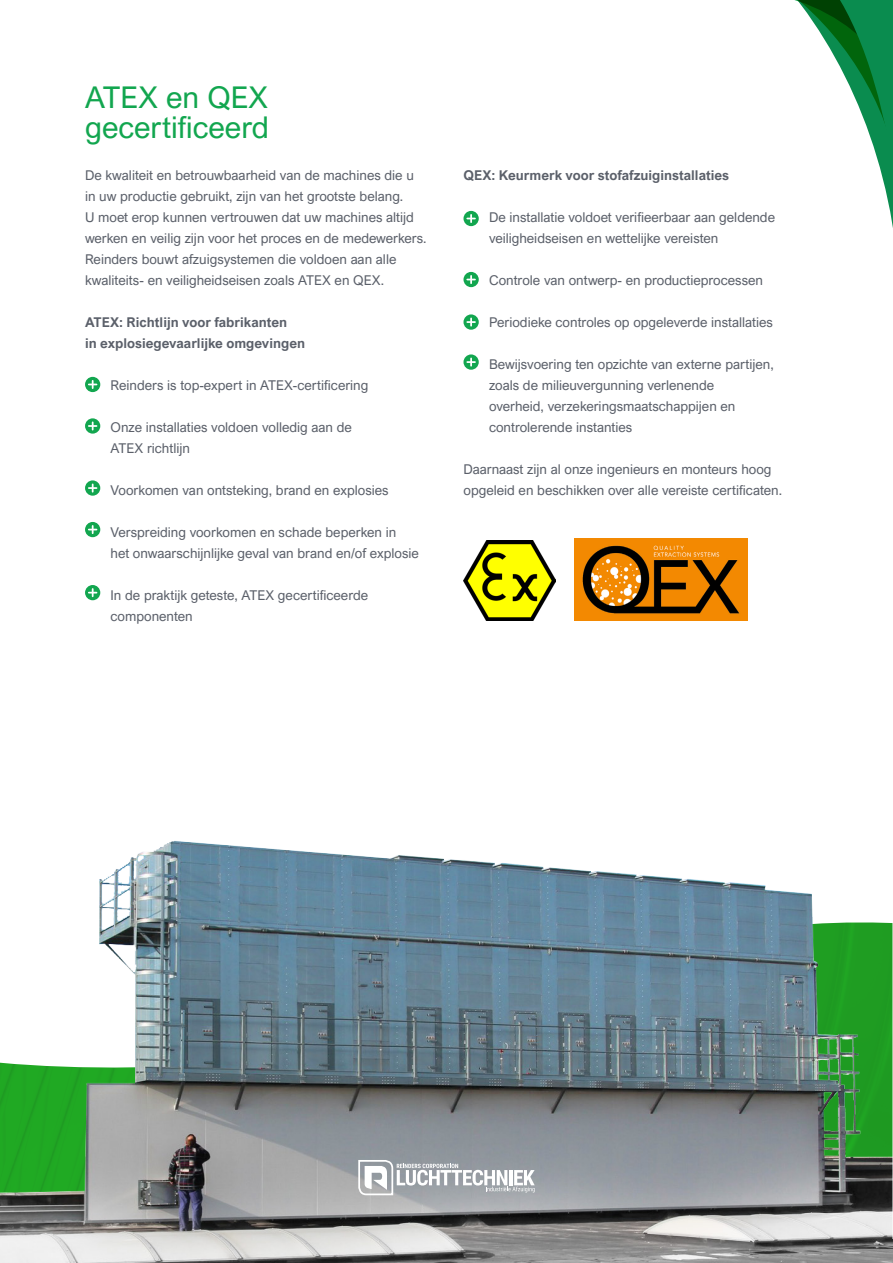
<style>
.page{position:relative;width:893px;height:1263px;background:#fff}
.page>*{position:absolute;margin:0;border:0;box-sizing:border-box;transform-origin:0 0}
.t1{font:30px/30px "Arial Nova";color:#12a64f}
.t2{font:13.5px/21px "Arial Nova";color:#5b606a}
.t3{font:700 13.5px "Arial Nova";color:#5b606a}
</style>
<div class="page">
<img style="left:0;top:841px;width:893px;height:422px">
<hr style="left:892px;top:0;width:1px;height:1239px;background:#fff">
<svg style="left:794px;top:0;width:99px;height:228px"></svg>
<svg style="left:85px;top:377px;width:15px;height:15px"></svg>
<svg style="left:89px;top:381px;width:8px;height:7px"></svg>
<svg style="left:85px;top:418px;width:15px;height:16px"></svg>
<svg style="left:89px;top:422px;width:8px;height:8px"></svg>
<svg style="left:463px;top:211px;width:16px;height:15px"></svg>
<svg style="left:467px;top:215px;width:8px;height:7px"></svg>
<svg style="left:463px;top:272px;width:16px;height:15px"></svg>
<svg style="left:467px;top:276px;width:8px;height:7px"></svg>
<svg style="left:463px;top:314px;width:16px;height:16px"></svg>
<svg style="left:467px;top:318px;width:8px;height:8px"></svg>
<svg style="left:463px;top:354px;width:16px;height:16px"></svg>
<svg style="left:467px;top:358px;width:8px;height:8px"></svg>
<svg style="left:85px;top:480px;width:15px;height:16px"></svg>
<svg style="left:89px;top:484px;width:8px;height:8px"></svg>
<svg style="left:85px;top:522px;width:15px;height:15px"></svg>
<svg style="left:89px;top:526px;width:8px;height:7px"></svg>
<svg style="left:85px;top:585px;width:15px;height:15px"></svg>
<svg style="left:89px;top:589px;width:8px;height:7px"></svg>
<img style="left:574px;top:539px;width:174px;height:81px">
<img style="left:464px;top:540px;width:92px;height:80px">
<svg style="left:358px;top:1160px;width:177px;height:35px"></svg>
<p class="t1" style="left:85px;top:82px;width:186px">ATEX en QEX gecertificeerd</p>
<p class="t2" style="left:85px;top:165px;width:343px">De kwaliteit en betrouwbaarheid van de machines die u in uw productie gebruikt, zijn van het grootste belang.<br>U moet erop kunnen vertrouwen dat uw machines altijd werken en veilig zijn voor het proces en de medewerkers.<br>Reinders bouwt afzuigsystemen die voldoen aan alle kwaliteits- en veiligheidseisen zoals ATEX en QEX.</p>
<p class="t3" style="left:85px;top:314px;width:204px">ATEX: Richtlijn voor fabrikanten</p>
<p class="t3" style="left:85px;top:335px;width:222px">in explosiegevaarlijke omgevingen</p>
<p class="t2" style="left:111px;top:375px;width:259px">Reinders is top-expert in ATEX-certificering</p>
<p class="t2" style="left:111px;top:417px;width:243px">Onze installaties voldoen volledig aan de</p>
<p class="t2" style="left:111px;top:438px;width:81px">ATEX richtlijn</p>
<p class="t2" style="left:111px;top:480px;width:280px">Voorkomen van ontsteking, brand en explosies</p>
<p class="t2" style="left:111px;top:522px;width:287px">Verspreiding voorkomen en schade beperken in</p>
<p class="t2" style="left:111px;top:543px;width:310px">het onwaarschijnlijke geval van brand en/of explosie</p>
<p class="t2" style="left:111px;top:585px;width:259px">In de praktijk geteste, ATEX gecertificeerde componenten</p>
<p class="t3" style="left:463px;top:167px;width:267px">QEX: Keurmerk voor stofafzuiginstallaties</p>
<p class="t2" style="left:489px;top:207px;width:288px">De installatie voldoet verifieerbaar aan geldende veiligheidseisen en wettelijke vereisten</p>
<p class="t2" style="left:489px;top:270px;width:276px">Controle van ontwerp- en productieprocessen</p>
<p class="t2" style="left:489px;top:312px;width:285px">Periodieke controles op opgeleverde installaties</p>
<p class="t2" style="left:489px;top:354px;width:286px">Bewijsvoering ten opzichte van externe partijen, zoals de milieuvergunning verlenende</p>
<p class="t2" style="left:489px;top:396px;width:248px">overheid, verzekeringsmaatschappijen en controlerende instanties</p>
<p class="t2" style="left:463px;top:459px;width:320px">Daarnaast zijn al onze ingenieurs en monteurs hoog opgeleid en beschikken over alle vereiste certificaten.</p>
</div>
